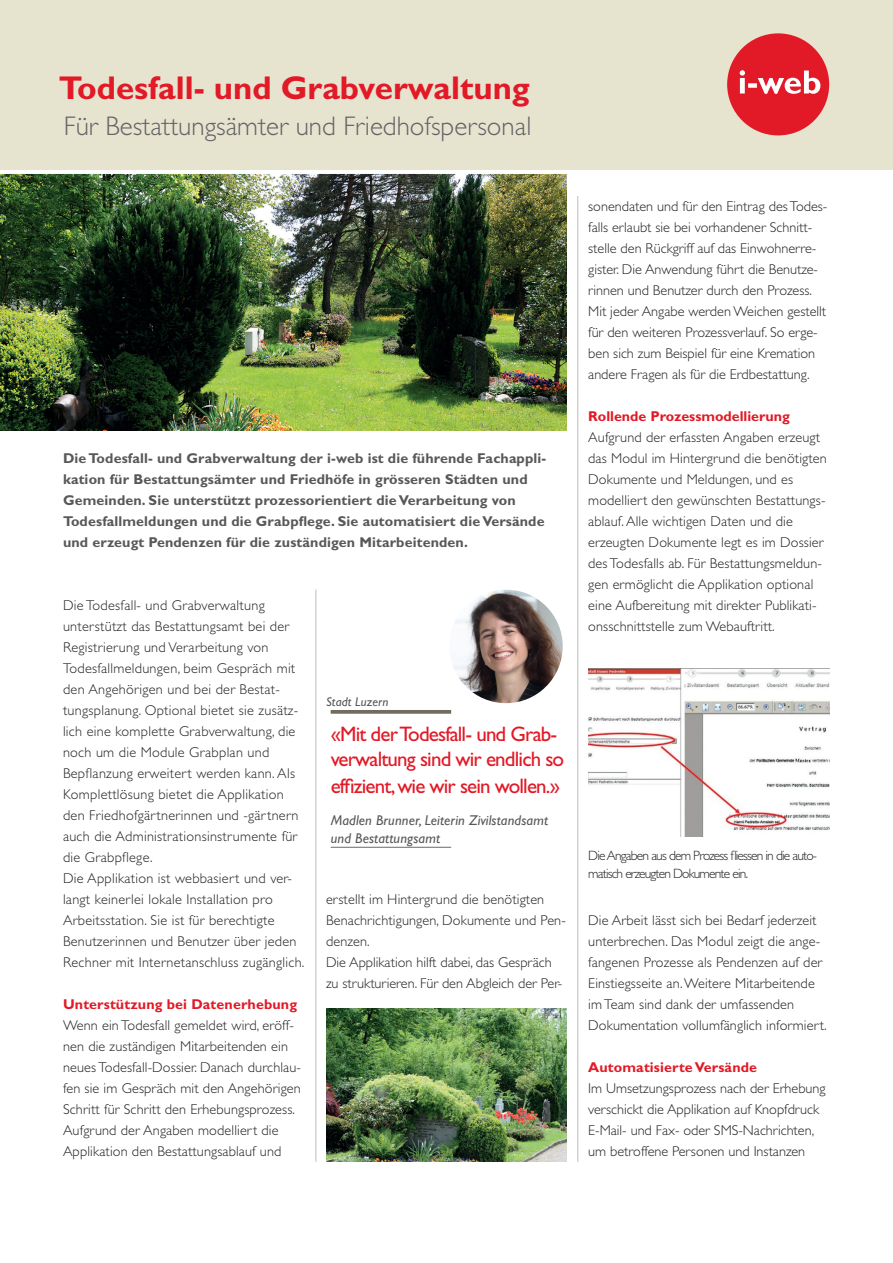
<style>
.page{position:relative;width:893px;height:1263px;background:#fff}
.page>*{position:absolute;margin:0;border:0;box-sizing:border-box;transform-origin:0 0}
.t1{font:700 33px "Gill Sans Std";color:#e21926}
.t2{font:300 27px "Gill Sans Std";color:#636366}
.t3{font:21px/26.1px "Gill Sans Std";letter-spacing:-.04em;color:#e21926}
.t4{font:300 14.25px/21px "Gill Sans Std";letter-spacing:.01em;color:#231f20}
.t5{font:700 14.25px/21px "Gill Sans Std";letter-spacing:.01em;color:#57585a}
.t6{font:700 14.25px "Gill Sans Std";letter-spacing:.01em;color:#e21926}
.t7{font:italic 14.25px/18px "Gill Sans Std";letter-spacing:.01em;color:#57585a}
.t8{font:300 13.5px/18px "Gill Sans Std";letter-spacing:-.06em;color:#231f20}
.t9{font:italic 12.75px "Gill Sans Std";letter-spacing:.01em;color:#57585a}
</style>
<div class="page">
<img style="left:0;top:174px;width:567px;height:257px">
<hr style="left:316px;top:590px;width:1px;height:572px;background:#bcbdc0">
<img style="left:326px;top:1009px;width:241px;height:153px">
<hr style="left:578px;top:196px;width:1px;height:966px;background:#bcbdc0">
<img style="left:588px;top:669px;width:241px;height:168px">
<img style="left:449px;top:590px;width:114px;height:113px;border-radius:57px">
<svg style="left:331px;top:710px;width:120px;height:4px"></svg>
<hr style="left:331px;top:847px;width:120px;height:1px;background:#736a60">
<div style="left:0;top:0;width:893px;height:169px;background:#e6e3cf"></div>
<div style="left:727px;top:33px;width:102px;height:102px;background:#e21926;border-radius:50%"></div>
<svg style="left:740px;top:70px;width:80px;height:24px"></svg>
<h1 class="t1" style="left:59px;top:69px;width:472px">Todesfall- und Grabverwaltung</h1>
<h2 class="t2" style="left:64px;top:111px;width:469px">Für Bestattungsämter und Friedhofspersonal</h2>
<p class="t5" style="left:63px;top:447px;width:485px">Die Todesfall- und Grabverwaltung der i-web ist die führende Fachappli&shy;kation für Bestattungsämter und Friedhöfe in grösseren Städten und Gemeinden. Sie unterstützt prozessorientiert die Verarbeitung von Todesfallmeldungen und die Grabpflege. Sie automatisiert die Versände und erzeugt Pendenzen für die zuständigen Mitarbeitenden.</p>
<p class="t4" style="left:63px;top:595px;width:243px">Die Todesfall- und Grabverwaltung unterstützt das Bestattungsamt bei der Registrierung und Verarbeitung von Todesfallmeldungen, beim Gespräch mit den Angehörigen und bei der Bestat&shy;tungsplanung. Optional bietet sie zusätz&shy;lich eine komplette Grabverwaltung, die noch um die Module Grabplan und Bepflanzung erweitert werden kann. Als Komplettlösung bietet die Applikation den Friedhofgärtnerinnen und -gärtnern auch die Administrationsinstrumente für die Grabpflege.<br>Die Applikation ist webbasiert und ver&shy;langt keinerlei lokale Installation pro Arbeitsstation. Sie ist für berechtigte Benutzerinnen und Benutzer über jeden Rechner mit Internetanschluss zugänglich.</p>
<p class="t6" style="left:63px;top:996px;width:236px">Unterstützung bei Datenerhebung</p>
<p class="t4" style="left:63px;top:1015px;width:240px">Wenn ein Todesfall gemeldet wird, eröff&shy;nen die zuständigen Mitarbeitenden ein neues Todesfall-Dossier. Danach durchlau&shy;fen sie im Gespräch mit den Angehörigen Schritt für Schritt den Erhebungsprozess.<br>Aufgrund der Angaben modelliert die Applikation den Bestattungsablauf und</p>
<p class="t9" style="left:326px;top:694px;width:64px">Stadt Luzern</p>
<h3 class="t3" style="left:331px;top:721px;width:235px">«Mit der Todesfall- und Grab&shy;verwaltung sind wir endlich so effizient, wie wir sein wollen.»</h3>
<p class="t7" style="left:331px;top:811px;width:219px">Madlen Brunner, Leiterin Zivilstandsamt und Bestattungsamt</p>
<p class="t4" style="left:326px;top:889px;width:241px">erstellt im Hintergrund die benötigten Benachrichtigungen, Dokumente und Pen&shy;denzen.<br>Die Applikation hilft dabei, das Gespräch zu strukturieren. Für den Abgleich der Per-</p>
<p class="t4" style="left:588px;top:196px;width:241px">sonendaten und für den Eintrag des Todes&shy;falls erlaubt sie bei vorhandener Schnitt&shy;stelle den Rückgriff auf das Einwohnerre&shy;gister. Die Anwendung führt die Benutze&shy;rinnen und Benutzer durch den Prozess.<br>Mit jeder Angabe werden Weichen gestellt für den weiteren Prozessverlauf. So erge&shy;ben sich zum Beispiel für eine Kremation andere Fragen als für die Erdbestattung.</p>
<p class="t6" style="left:588px;top:408px;width:203px">Rollende Prozessmodellierung</p>
<p class="t4" style="left:588px;top:427px;width:240px">Aufgrund der erfassten Angaben erzeugt das Modul im Hintergrund die benötigten Dokumente und Meldungen, und es modelliert den gewünschten Bestattungs&shy;ablauf. Alle wichtigen Daten und die erzeugten Dokumente legt es im Dossier des Todesfalls ab. Für Bestattungsmeldun&shy;gen ermöglicht die Applikation optional eine Aufbereitung mit direkter Publikati&shy;onsschnittstelle zum Webauftritt.</p>
<p class="t8" style="left:588px;top:846px;width:230px">Die Angaben aus dem Prozess fliessen in die auto&shy;matisch erzeugten Dokumente ein.</p>
<p class="t4" style="left:588px;top:910px;width:240px">Die Arbeit lässt sich bei Bedarf jederzeit unterbrechen. Das Modul zeigt die ange&shy;fangenen Prozesse als Pendenzen auf der Einstiegsseite an. Weitere Mitarbeitende im Team sind dank der umfassenden Dokumentation vollumfänglich informiert.</p>
<p class="t6" style="left:588px;top:1059px;width:170px">Automatisierte Versände</p>
<p class="t4" style="left:588px;top:1078px;width:239px">Im Umsetzungsprozess nach der Erhebung verschickt die Applikation auf Knopfdruck E-Mail- und Fax- oder SMS-Nachrichten, um betroffene Personen und Instanzen</p>
</div>
